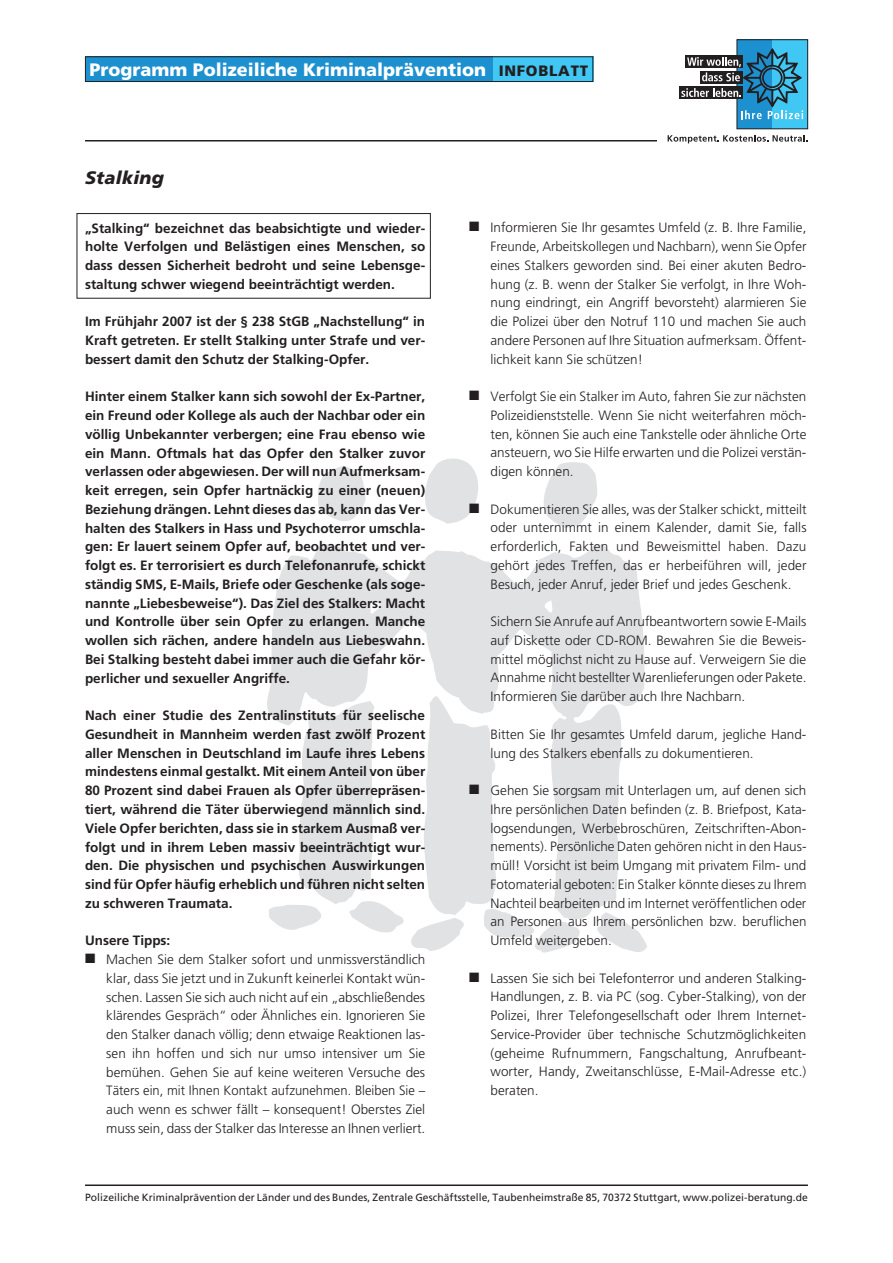
<style>
.page{position:relative;width:893px;height:1263px;background:#fff}
.page>*{position:absolute;margin:0;border:0;box-sizing:border-box;transform-origin:0 0}
.t1{font:900 18px "Frutiger";color:#fff}
.t2{font:italic 900 18px "Frutiger";letter-spacing:.015em;color:#231f20}
.t3{font:300 13.5px/18.8px "Frutiger";color:#231f20;text-align:justify}
.t4{font:700 13.5px/18.8px "Frutiger";color:#231f20;text-align:justify}
.t5{font:10.5px "Frutiger";letter-spacing:.01em;color:#231f20}
.s1{font-size:15px;color:#231f20}
</style>
<div class="page">
<svg style="left:425px;top:459px;width:53px;height:65px"></svg>
<svg style="left:543px;top:462px;width:54px;height:66px"></svg>
<svg style="left:318px;top:466px;width:48px;height:55px"></svg>
<svg style="left:268px;top:544px;width:377px;height:375px;fill:#e1e2e4"></svg>
<svg style="left:269px;top:701px;width:135px;height:232px"></svg>
<svg style="left:597px;top:912px;width:50px;height:40px"></svg>
<svg style="left:411px;top:696px;width:169px;height:256px"></svg>
<hr style="left:85px;top:1184px;width:723px;height:2px;background:#231f20">
<div style="left:85px;top:56px;width:508px;height:26px;background:#40c7f4"></div>
<div style="left:86px;top:56px;width:407px;height:26px;background:#1d90d0"></div>
<hr style="left:85px;top:140px;width:572px;height:1px;background:#231f20">
<svg style="left:668px;top:135px;width:139px;height:8px"></svg>
<div style="left:737px;top:40px;width:35px;height:89px;background:#1d90d0"></div>
<div style="left:772px;top:40px;width:36px;height:89px;background:#40c7f4"></div>
<div style="left:737px;top:40px;width:71px;height:89px;border:1px solid #231f20"></div>
<div style="left:679px;top:87px;width:63px;height:12px;background:#231f20"></div>
<svg style="left:681px;top:46px;width:123px;height:73px"></svg>
<div style="left:77px;top:213px;width:354px;height:85px;border:1px solid #231f20"></div>
<div style="left:85px;top:56px;width:508px;height:26px;border:1px solid #231f20"></div>
<h1 class="t1" style="left:90px;top:58px;width:500px">Programm Polizeiliche Kriminalprävention <span class="s1">INFOblatt</span></h1>
<h1 class="t2" style="left:85px;top:167px;width:80px">Stalking</h1>
<p class="t4" style="left:85px;top:219px;width:342px">„Stalking“ bezeichnet das beabsichtigte und wieder&shy;holte Verfolgen und Belästigen eines Menschen, so dass dessen Sicherheit bedroht und seine Lebensge&shy;staltung schwer wiegend beeinträchtigt werden.</p>
<p class="t4" style="left:85px;top:312px;width:342px">Im Frühjahr 2007 ist der § 238 StGB „Nachstellung“ in Kraft getreten. Er stellt Stalking unter Strafe und ver&shy;bessert damit den Schutz der Stalking-Opfer.</p>
<p class="t4" style="left:85px;top:387px;width:342px">Hinter einem Stalker kann sich sowohl der Ex-Partner, ein Freund oder Kollege als auch der Nachbar oder ein völlig Unbekannter verbergen; eine Frau ebenso wie ein Mann. Oftmals hat das Opfer den Stalker zuvor verlassen oder abgewiesen. Der will nun Aufmerksam&shy;keit erregen, sein Opfer hartnäckig zu einer (neuen)<br>Beziehung drängen. Lehnt dieses das ab, kann das Ver&shy;halten des Stalkers in Hass und Psychoterror umschla&shy;gen: Er lauert seinem Opfer auf, beobachtet und ver&shy;folgt es. Er terrorisiert es durch Telefonanrufe, schickt ständig SMS, E-Mails, Briefe oder Geschenke (als soge&shy;nannte „Liebesbeweise“). Das Ziel des Stalkers: Macht und Kontrolle über sein Opfer zu erlangen. Manche wollen sich rächen, andere handeln aus Liebeswahn.<br>Bei Stalking besteht dabei immer auch die Gefahr kör&shy;perlicher und sexueller Angriffe.</p>
<p class="t4" style="left:85px;top:706px;width:342px">Nach einer Studie des Zentralinstituts für seelische Gesundheit in Mannheim werden fast zwölf Prozent aller Menschen in Deutschland im Laufe ihres Lebens mindestens einmal gestalkt. Mit einem Anteil von über 80 Prozent sind dabei Frauen als Opfer überrepräsen&shy;tiert, während die Täter überwiegend männlich sind.<br>Viele Opfer berichten, dass sie in starkem Ausmaß ver&shy;folgt und in ihrem Leben massiv beeinträchtigt wur&shy;den. Die physischen und psychischen Auswirkungen sind für Opfer häufig erheblich und führen nicht selten zu schweren Traumata.</p>
<p class="t4" style="left:85px;top:931px;width:87px">Unsere Tipps:</p>
<p class="t3" style="left:106px;top:950px;width:320px;text-indent:-21px">■ Machen Sie dem Stalker sofort und unmissverständlich klar, dass Sie jetzt und in Zukunft keinerlei Kontakt wün&shy;schen. Lassen Sie sich auch nicht auf ein „abschließendes klärendes Gespräch“ oder Ähnliches ein. Ignorieren Sie den Stalker danach völlig; denn etwaige Reaktionen las&shy;sen ihn hoffen und sich nur umso intensiver um Sie bemühen. Gehen Sie auf keine weiteren Versuche des Täters ein, mit Ihnen Kontakt aufzunehmen. Bleiben Sie – auch wenn es schwer fällt – konsequent! Oberstes Ziel muss sein, dass der Stalker das Interesse an Ihnen verliert.</p>
<p class="t3" style="left:490px;top:218px;width:318px;text-indent:-21px">■ Informieren Sie Ihr gesamtes Umfeld (z. B. Ihre Familie, Freunde, Arbeitskollegen und Nachbarn), wenn Sie Opfer eines Stalkers geworden sind. Bei einer akuten Bedro&shy;hung (z. B. wenn der Stalker Sie verfolgt, in Ihre Woh&shy;nung eindringt, ein Angriff bevorsteht) alarmieren Sie die Polizei über den Notruf 110 und machen Sie auch andere Personen auf Ihre Situation aufmerksam. Öffent&shy;lichkeit kann Sie schützen!</p>
<p class="t3" style="left:490px;top:387px;width:317px;text-indent:-21px">■ Verfolgt Sie ein Stalker im Auto, fahren Sie zur nächsten Polizeidienststelle. Wenn Sie nicht weiterfahren möch&shy;ten, können Sie auch eine Tankstelle oder ähnliche Orte ansteuern, wo Sie Hilfe erwarten und die Polizei verstän&shy;digen können.</p>
<p class="t3" style="left:490px;top:500px;width:318px;text-indent:-21px">■ Dokumentieren Sie alles, was der Stalker schickt, mitteilt oder unternimmt in einem Kalender, damit Sie, falls erforderlich, Fakten und Beweismittel haben. Dazu gehört jedes Treffen, das er herbeiführen will, jeder Besuch, jeder Anruf, jeder Brief und jedes Geschenk.</p>
<p class="t3" style="left:490px;top:612px;width:318px">Sichern Sie Anrufe auf Anrufbeantwortern sowie E-Mails auf Diskette oder CD-ROM. Bewahren Sie die Beweis&shy;mittel möglichst nicht zu Hause auf. Verweigern Sie die Annahme nicht bestellter Warenlieferungen oder Pakete.<br>Informieren Sie darüber auch Ihre Nachbarn.</p>
<p class="t3" style="left:490px;top:725px;width:317px">Bitten Sie Ihr gesamtes Umfeld darum, jegliche Hand&shy;lung des Stalkers ebenfalls zu dokumentieren.</p>
<p class="t3" style="left:490px;top:781px;width:318px;text-indent:-21px">■ Gehen Sie sorgsam mit Unterlagen um, auf denen sich Ihre persönlichen Daten befinden (z. B. Briefpost, Kata&shy;logsendungen, Werbebroschüren, Zeitschriften-Abon&shy;nements). Persönliche Daten gehören nicht in den Haus&shy;müll! Vorsicht ist beim Umgang mit privatem Film- und Fotomaterial geboten: Ein Stalker könnte dieses zu Ihrem Nachteil bearbeiten und im Internet veröffentlichen oder an Personen aus Ihrem persönlichen bzw. beruflichen Umfeld weitergeben.</p>
<p class="t3" style="left:490px;top:968px;width:317px;text-indent:-21px">■ Lassen Sie sich bei Telefonterror und anderen Stalking-Handlungen, z. B. via PC (sog. Cyber-Stalking), von der Polizei, Ihrer Telefongesellschaft oder Ihrem Internet-Service-Provider über technische Schutzmöglichkeiten (geheime Rufnummern, Fangschaltung, Anrufbeant&shy;worter, Handy, Zweitanschlüsse, E-Mail-Adresse etc.) beraten.</p>
<p class="t5" style="left:85px;top:1191px;width:724px">Polizeiliche Kriminalprävention der Länder und des Bundes, Zentrale Geschäftsstelle, Taubenheimstraße 85, 70372 Stuttgart, www.polizei-beratung.de</p>
</div>
